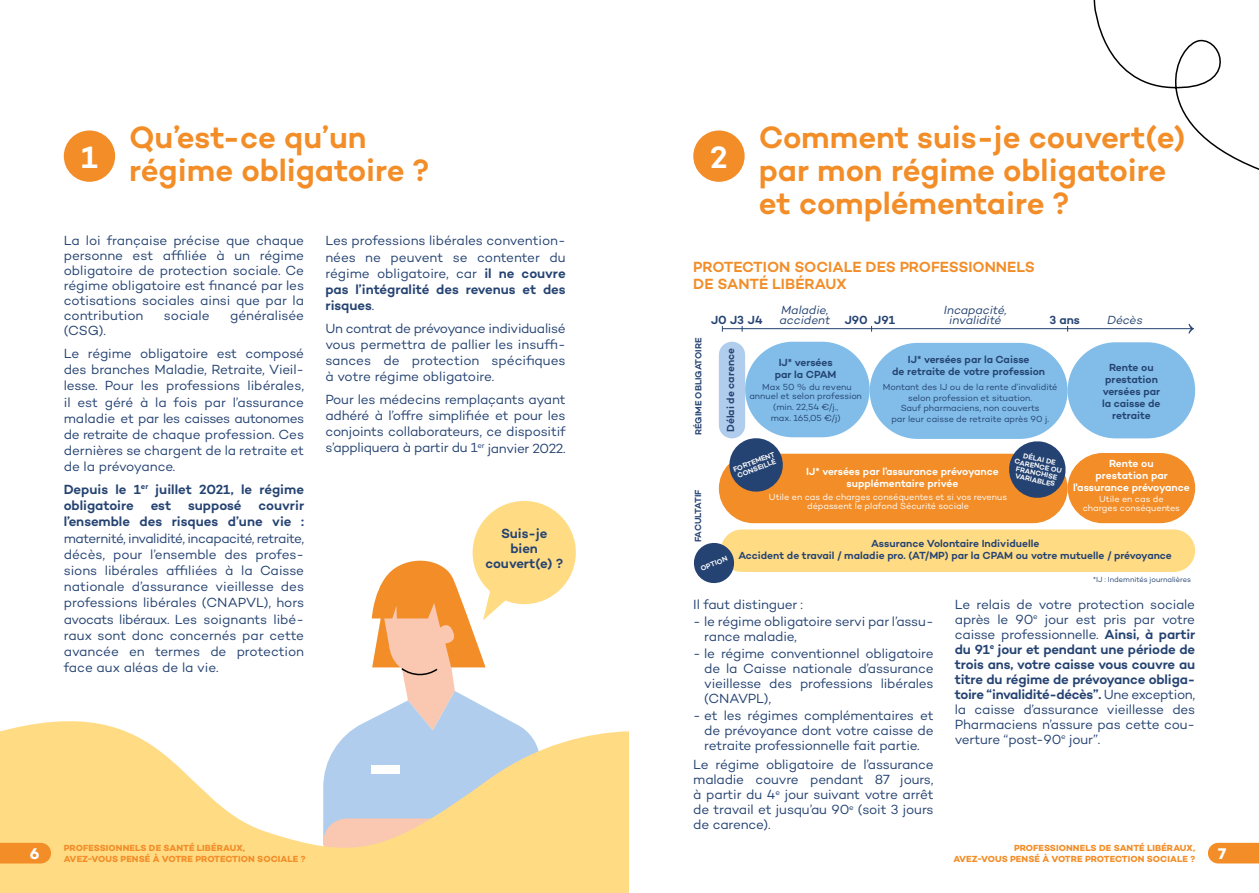
<style>
.page{position:relative;width:1259px;height:893px;background:#fff}
.page>*{position:absolute;margin:0;border:0;box-sizing:border-box;transform-origin:0 0}
.t1{font:600 31.5px/33px "Campton";color:#f28d28}
.t2{font:600 31.5px "Campton";color:#fff}
.t3{font:700 15.75px "Campton";color:#fff}
.t4{font:600 15px/16.5px "Campton";color:#f28d28}
.t5{font:13.5px/15px "Campton";letter-spacing:-.01em;color:#254372;text-align:justify}
.t6{font:600 13.5px/15px "Campton";color:#254372;text-align:center}
.t7{font:italic 12px/10.4px "Campton";color:#254372}
.t8{font:600 12px "Campton";color:#254372}
.t9{font:600 10.5px/12px "Campton";letter-spacing:-.005em;color:#254372;text-align:center}
.t10{font:600 10.5px/12px "Campton";color:#fff;text-align:center}
.t11{font:9px/10.8px "Campton";color:#254372;text-align:center}
.t12{font:700 9px/10.8px "Campton";letter-spacing:.005em;color:#f28d28}
.t13{font:9px/9px "Campton";color:#fff;text-align:center}
.t14{font:600 9px "Campton";letter-spacing:-.01em;color:#254372}
.t15{font:600 9px "Campton";letter-spacing:-.05em;color:#254372}
.t16{font:7.5px "Campton";letter-spacing:-.005em;color:#254372}
.t17{font:600 7.2px/7.2px "Campton";color:#fff}
.s1{font-weight:600}
</style>
<div class="page">
<svg style="left:0;top:721px;width:629px;height:172px;fill:#ffdb84"></svg>
<svg style="left:323px;top:501px;width:253px;height:365px"></svg>
<svg style="left:0;top:843px;width:51px;height:20px"></svg>
<svg style="left:1208px;top:843px;width:51px;height:20px"></svg>
<div style="left:64px;top:130px;width:51px;height:52px;background:#f28d28;border-radius:50%"></div>
<div style="left:693px;top:130px;width:51px;height:52px;background:#f28d28;border-radius:50%"></div>
<div style="left:720px;top:529px;width:475px;height:43px;background:#ffdb84;border-radius:21px"></div>
<div style="left:719px;top:454px;width:348px;height:69px;background:#f28d28;border-radius:35px"></div>
<div style="left:719px;top:342px;width:26px;height:96px;background:#b0cded;border-radius:13px"></div>
<div style="left:745px;top:342px;width:124px;height:95px;background:#81bde8;border-radius:48px"></div>
<div style="left:869px;top:343px;width:198px;height:96px;background:#81bde8;border-radius:48px"></div>
<div style="left:1067px;top:342px;width:128px;height:96px;background:#81bde8;border-radius:48px"></div>
<svg style="left:721px;top:323px;width:473px;height:11px"></svg>
<div style="left:1067px;top:453px;width:128px;height:70px;background:#f28d28;border-radius:35px"></div>
<svg style="left:693px;top:540px;width:44px;height:44px"></svg>
<svg style="left:726px;top:435px;width:60px;height:57px"></svg>
<svg style="left:1006px;top:441px;width:62px;height:59px"></svg>
<svg style="left:1093px;top:0;width:166px;height:170px"></svg>
<h1 class="t2" style="left:81px;top:137px;width:18px">1</h1>
<h1 class="t1" style="left:129px;top:120px;width:302px">Qu’est-ce qu’un régime obligatoire ?</h1>
<p class="t5" style="left:64px;top:233px;width:242px">La loi française précise que chaque personne est affiliée à un régime obligatoire de protection sociale. Ce régime obligatoire est financé par les cotisations sociales ainsi que par la contribution</p>
<p class="t5" style="left:164px;top:308px;width:47px">sociale</p>
<p class="t5" style="left:230px;top:308px;width:75px">généralisée</p>
<p class="t5" style="left:64px;top:319px;width:242px;line-height:22.5px">(CSG).<br>Le régime obligatoire est composé</p>
<p class="t5" style="left:64px;top:361px;width:242px;line-height:16.2px">des branches Maladie, Retraite, Vieil&shy;lesse. Pour les professions libérales, il est géré à la fois par l’assurance maladie et par les caisses autonomes de retraite de chaque profession. Ces dernières se chargent de la retraite et de la prévoyance.</p>
<p class="t6" style="left:64px;top:481px;width:242px;line-height:16.2px;text-align:left">Depuis le 1<sup>er</sup> juillet 2021, le régime obligatoire</p>
<p class="t6" style="left:64px;top:497px;width:242px;line-height:16.2px;text-align:right">couvrir<br>l’ensemble des risques d’une vie :</p>
<p class="t5" style="left:64px;top:529px;width:242px;line-height:16.2px">maternité, invalidité, incapacité, retraite, décès, pour l’ensemble des profes&shy;sions libérales affiliées à la Caisse nationale d’assurance vieillesse des professions libérales (CNAPVL), hors avocats libéraux. Les soignants libé&shy;raux sont donc concernés par cette avancée en termes de protection face aux aléas de la vie.</p>
<p class="t6" style="left:151px;top:498px;width:22px">est</p>
<p class="t6" style="left:188px;top:498px;width:55px">supposé</p>
<p class="t5" style="left:325px;top:232px;width:242px;line-height:16.2px">Les professions libérales convention&shy;nées ne peuvent se contenter du régime obligatoire, car <span class="s1">il ne couvre pas l’intégralité des revenus et des risques</span>.</p>
<p class="t5" style="left:325px;top:320px;width:242px;line-height:16.2px">Un contrat de prévoyance individualisé vous permettra de pallier les insuffi&shy;sances de protection spécifiques à votre régime obligatoire.</p>
<p class="t5" style="left:325px;top:391px;width:242px;line-height:16.2px">Pour les médecins remplaçants ayant adhéré à l’offre simplifiée et pour les conjoints collaborateurs, ce dispositif s’appliquera à partir du 1<sup>er</sup> janvier 2022.</p>
<p class="t6" style="left:485px;top:525px;width:79px">Suis-je<br>bien couvert(e) ?</p>
<h1 class="t2" style="left:710px;top:137px;width:19px">2</h1>
<h1 class="t1" style="left:758px;top:120px;width:428px">Comment suis-je couvert(e) par mon régime obligatoire et complémentaire ?</h1>
<p class="t4" style="left:693px;top:259px;width:343px">PROTECTION SOCIALE DES PROFESSIONNELS<br>DE SANTÉ LIBÉRAUX</p>
<p class="t14" style="left:692px;top:435px;width:99px;rotate:-90deg">RÉGIME OBLIGATOIRE</p>
<p class="t7" style="left:779px;top:304px;width:52px">Maladie, accident</p>
<p class="t7" style="left:944px;top:304px;width:64px;text-align:center">Incapacité, invalidité</p>
<p class="t7" style="left:1107px;top:315px;width:37px">Décès</p>
<p class="t8" style="left:711px;top:312px;width:53px">J0 J3 J4</p>
<p class="t8" style="left:844px;top:312px;width:52px">J90 J91</p>
<p class="t8" style="left:1049px;top:312px;width:32px">3 ans</p>
<p class="t9" style="left:724px;top:432px;width:85px;rotate:-90deg">Délai de carence</p>
<p class="t9" style="left:775px;top:356px;width:63px">IJ* versées par la CPAM</p>
<p class="t11" style="left:749px;top:383px;width:114px;line-height:8.9px">Max 50 % du revenu annuel et selon profession</p>
<p class="t11" style="left:771px;top:401px;width:71px;text-align:left">(min. 22,54 €/j., max. 165,05 €/j)</p>
<p class="t9" style="left:892px;top:353px;width:155px">IJ* versées par la Caisse<br>de retraite de votre profession</p>
<p class="t11" style="left:883px;top:381px;width:176px">Montant des IJ ou de la rente d’invalidité selon profession et situation.<br>Sauf pharmaciens, non couverts<br>par leur caisse de retraite après 90 j.</p>
<p class="t9" style="left:1102px;top:361px;width:60px">Rente ou prestation versées par la caisse de retraite</p>
<p class="t17" style="left:732px;top:466px;width:46px;rotate:-21deg">FORTEMENT<br>CONSEILLÉ</p>
<p class="t17" style="left:1015px;top:457px;width:50px;rotate:12deg">CARENCE OU</p>
<p class="t17" style="left:1020px;top:447px;width:44px;line-height:14.4px;text-align:center;rotate:12deg">DÉLAI DE<br>FRANCHISE</p>
<p class="t10" style="left:1073px;top:457px;width:118px">Rente ou<br>prestation par l'assurance prévoyance</p>
<p class="t13" style="left:1082px;top:495px;width:99px">Utile en cas de charges conséquentes</p>
<p class="t10" style="left:806px;top:465px;width:194px">IJ* versées par l’assurance prévoyance supplémentaire privée</p>
<p class="t13" style="left:769px;top:492px;width:240px">Utile en cas de charges conséquentes et si vos revenus dépassent le plafond Sécurité sociale</p>
<p class="t9" style="left:738px;top:537px;width:435px">Assurance Volontaire Individuelle<br>Accident de travail / maladie pro. (AT/MP) par la CPAM ou votre mutuelle / prévoyance</p>
<p class="t17" style="left:1016px;top:472px;width:42px;rotate:12deg">VARIABLES</p>
<p class="t15" style="left:692px;top:542px;width:54px;rotate:-90deg">FACULTATIF</p>
<p class="t17" style="left:699px;top:565px;width:30px;rotate:-21deg">OPTION</p>
<p class="t5" style="left:693px;top:596px;width:111px">Il faut distinguer :</p>
<p class="t5" style="left:704px;top:613px;width:231px;text-indent:-11px">- le régime obligatoire servi par l’assu&shy;rance maladie,</p>
<p class="t5" style="left:704px;top:645px;width:231px;text-indent:-11px">- le régime conventionnel obligatoire de la Caisse nationale d’assurance vieillesse des professions libérales (CNAVPL),</p>
<p class="t5" style="left:704px;top:707px;width:231px;text-indent:-11px">- et les régimes complémentaires et de prévoyance dont votre caisse de retraite professionnelle fait partie.</p>
<p class="t5" style="left:693px;top:757px;width:242px">Le régime obligatoire de l’assurance maladie couvre pendant 87 jours, à partir du 4<sup>e</sup> jour suivant votre arrêt de travail et jusqu’au 90<sup>e</sup> (soit 3 jours de carence).</p>
<p class="t16" style="left:1093px;top:575px;width:100px">*IJ : Indemnités journalières</p>
<p class="t5" style="left:955px;top:596px;width:242px">Le relais de votre protection sociale après le 90<sup>e</sup> jour est pris par votre caisse professionnelle. <span class="s1">Ainsi, à partir du 91</span><sup>e</sup> <span class="s1">jour et pendant une période de trois ans, votre caisse vous couvre au titre du régime de prévoyance obliga&shy;toire “invalidité-décès”.</span> Une exception, la caisse d’assurance vieillesse des Pharmaciens n’assure pas cette cou&shy;verture “post-90<sup>e</sup> jour”.</p>
<p class="t12" style="left:64px;top:842px;width:243px">PROFESSIONNELS DE SANTÉ LIBÉRAUX,<br>AVEZ-VOUS PENSÉ À VOTRE PROTECTION SOCIALE ?</p>
<p class="t12" style="left:1014px;top:842px;width:183px">PROFESSIONNELS DE SANTÉ LIBÉRAUX,</p>
<p class="t3" style="left:30px;top:844px;width:11px">6</p>
<p class="t12" style="left:953px;top:853px;width:243px">AVEZ-VOUS PENSÉ À VOTRE PROTECTION SOCIALE ?</p>
<p class="t3" style="left:1218px;top:844px;width:10px">7</p>
</div>
